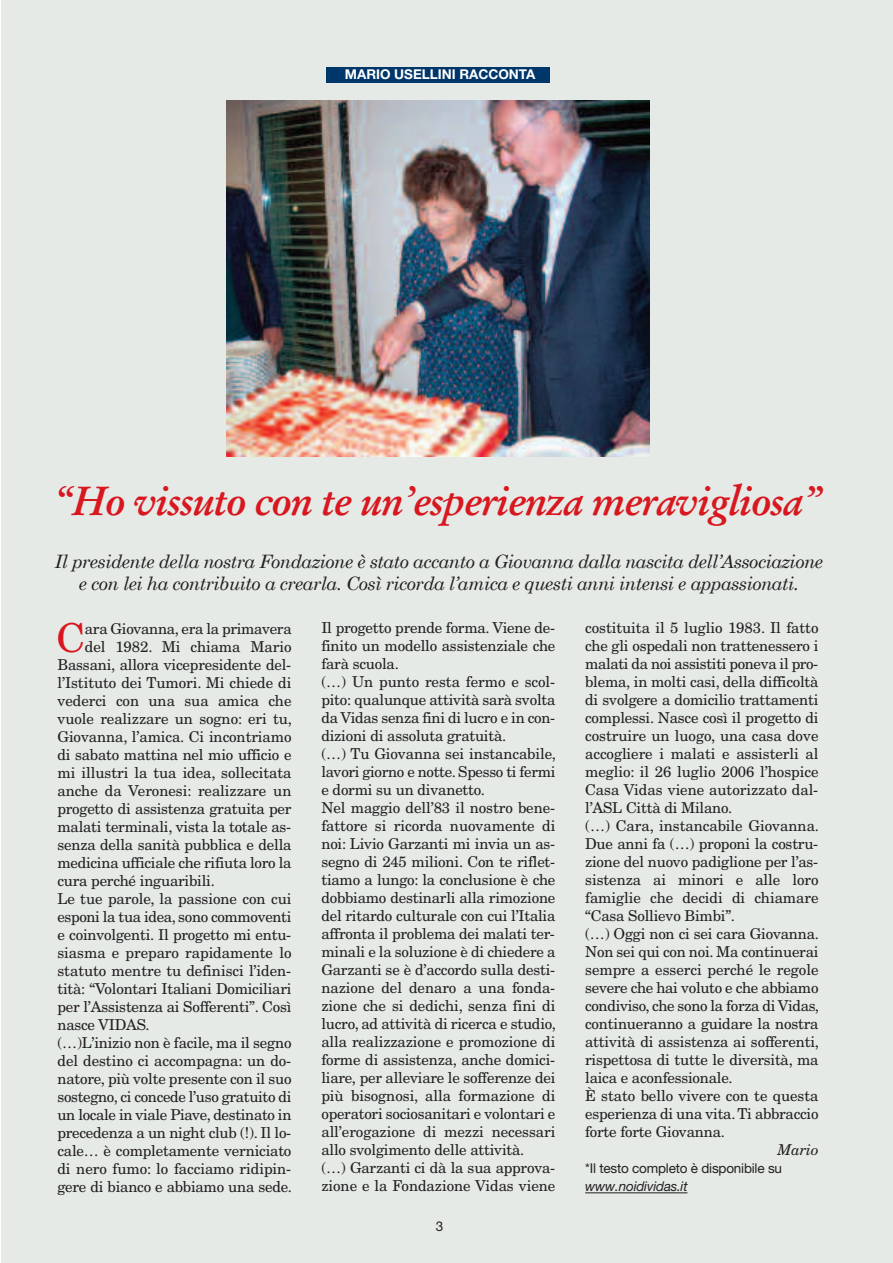
<style>
.page{position:relative;width:893px;height:1263px;background:#fff}
.page>*{position:absolute;margin:0;border:0;box-sizing:border-box;transform-origin:0 0}
.t1{font:italic 700 40.5px "Stempel Garamond";letter-spacing:-.025em;color:#d8171f}
.t2{font:39.9px "New Century Schlbk";color:#d8171f}
.t3{font:italic 18.45px/22.5px "Century Schoolbook";letter-spacing:-.025em;color:#231f20;text-align:center}
.t4{font:15px/18px "New Century Schlbk";letter-spacing:-.015em;color:#231f20}
.t5{font:italic 15px "New Century Schlbk";letter-spacing:-.015em;color:#231f20}
.t6{font:13.5px "Helvetica Neue LT Std";letter-spacing:-.015em;color:#231f20}
.t7{font:700 13.5px "Helvetica Neue";color:#fff}
.t8{font:italic 13.5px "Helvetica Neue LT Std";letter-spacing:-.015em;color:#231f20}
.t9{font:13.5px "Helvetica Neue";color:#231f20}
</style>
<div class="page">
<div style="left:1px;top:0;width:892px;height:1263px;background:#e5eae7"></div>
<img style="left:226px;top:101px;width:424px;height:356px">
<hr style="left:585px;top:1192px;width:102px;height:1px;background:#231f20">
<div style="left:326px;top:67px;width:224px;height:16px;background:#00376b"></div>
<p class="t7" style="left:345px;top:70px;width:192px">MARIO USELLINI RACCONTA</p>
<h1 class="t1" style="left:53px;top:484px;width:771px">“Ho vissuto con te un’esperienza meravigliosa”</h1>
<p class="t3" style="left:55px;top:550px;width:770px">Il presidente della nostra Fondazione è stato accanto a Giovanna dalla nascita dell’Associazione e con lei ha contribuito a crearla. Così ricorda l’amica e questi anni intensi e appassionati.</p>
<h2 class="t2" style="left:56px;top:623px;width:30px">C</h2>
<p class="t4" style="left:85px;top:621px;width:208px">ara Giovanna, era la primavera</p>
<p class="t4" style="left:85px;top:639px;width:208px">del 1982. Mi chiama Mario</p>
<p class="t4" style="left:57px;top:657px;width:235px">Bassani, allora vicepresidente del-</p>
<p class="t4" style="left:57px;top:675px;width:236px">l’Istituto dei Tumori. Mi chiede di</p>
<p class="t4" style="left:57px;top:693px;width:236px">vederci con una sua amica che</p>
<p class="t4" style="left:57px;top:711px;width:236px">vuole realizzare un sogno: eri tu,</p>
<p class="t4" style="left:57px;top:729px;width:236px">Giovanna, l’amica. Ci incontriamo</p>
<p class="t4" style="left:57px;top:747px;width:236px">di sabato mattina nel mio ufficio e</p>
<p class="t4" style="left:57px;top:765px;width:236px">mi illustri la tua idea, sollecitata</p>
<p class="t4" style="left:57px;top:783px;width:236px">anche da Veronesi: realizzare un</p>
<p class="t4" style="left:57px;top:801px;width:236px">progetto di assistenza gratuita per</p>
<p class="t4" style="left:57px;top:819px;width:235px">malati terminali, vista la totale as-</p>
<p class="t4" style="left:57px;top:837px;width:236px">senza della sanità pubblica e della</p>
<p class="t4" style="left:57px;top:855px;width:236px">medicina ufficiale che rifiuta loro la</p>
<p class="t4" style="left:57px;top:873px;width:159px">cura perché inguaribili.</p>
<p class="t4" style="left:57px;top:891px;width:236px">Le tue parole, la passione con cui</p>
<p class="t4" style="left:57px;top:909px;width:236px">esponi la tua idea, sono commoventi</p>
<p class="t4" style="left:57px;top:927px;width:235px">e coinvolgenti. Il progetto mi entu-</p>
<p class="t4" style="left:57px;top:945px;width:236px">siasma e preparo rapidamente lo</p>
<p class="t4" style="left:57px;top:963px;width:235px">statuto mentre tu definisci l’iden-</p>
<p class="t4" style="left:57px;top:981px;width:236px">tità: “Volontari Italiani Domiciliari</p>
<p class="t4" style="left:57px;top:999px;width:236px">per l’Assistenza ai Sofferenti”. Così</p>
<p class="t4" style="left:57px;top:1017px;width:94px">nasce VIDAS.</p>
<p class="t4" style="left:57px;top:1035px;width:236px">(…)L’inizio non è facile, ma il segno</p>
<p class="t4" style="left:57px;top:1053px;width:235px">del destino ci accompagna: un do-</p>
<p class="t4" style="left:57px;top:1071px;width:236px">natore, più volte presente con il suo</p>
<p class="t4" style="left:57px;top:1089px;width:236px">sostegno, ci concede l’uso gratuito di</p>
<p class="t4" style="left:57px;top:1107px;width:236px">un locale in viale Piave, destinato in</p>
<p class="t4" style="left:57px;top:1125px;width:235px">precedenza a un night club (!). Il lo-</p>
<p class="t4" style="left:57px;top:1143px;width:236px">cale… è completamente verniciato</p>
<p class="t4" style="left:57px;top:1161px;width:235px">di nero fumo: lo facciamo ridipin-</p>
<p class="t4" style="left:57px;top:1179px;width:236px">gere di bianco e abbiamo una sede.</p>
<p class="t4" style="left:321px;top:620px;width:236px">Il progetto prende forma. Viene de&shy;finito un modello assistenziale che farà scuola.<br>(…) Un punto resta fermo e scol&shy;pito: qualunque attività sarà svolta da Vidas senza fini di lucro e in con&shy;dizioni di assoluta gratuità.<br>(…) Tu Giovanna sei instancabile, lavori giorno e notte. Spesso ti fermi e dormi su un divanetto.<br>Nel maggio dell’83 il nostro bene&shy;fattore si ricorda nuovamente di noi: Livio Garzanti mi invia un as&shy;segno di 245 milioni. Con te riflet&shy;tiamo a lungo: la conclusione è che dobbiamo destinarli alla rimozione del ritardo culturale con cui l’Italia affronta il problema dei malati ter&shy;minali e la soluzione è di chiedere a Garzanti se è d’accordo sulla desti&shy;nazione del denaro a una fonda&shy;zione che si dedichi, senza fini di lucro, ad attività di ricerca e studio, alla realizzazione e promozione di forme di assistenza, anche domici&shy;liare, per alleviare le sofferenze dei più bisognosi, alla formazione di operatori sociosanitari e volontari e all’erogazione di mezzi necessari allo svolgimento delle attività.<br>(…) Garzanti ci dà la sua approva&shy;zione e la Fondazione Vidas viene</p>
<p class="t4" style="left:585px;top:620px;width:235px">costituita il 5 luglio 1983. Il fatto che gli ospedali non trattenessero i malati da noi assistiti poneva il pro&shy;blema, in molti casi, della difficoltà di svolgere a domicilio trattamenti complessi. Nasce così il progetto di costruire un luogo, una casa dove accogliere i malati e assisterli al meglio: il 26 luglio 2006 l’hospice Casa Vidas viene autorizzato dal&shy;l’ASL Città di Milano.<br>(…) Cara, instancabile Giovanna.<br>Due anni fa (…) proponi la costru&shy;zione del nuovo padiglione per l’as&shy;sistenza ai minori e alle loro famiglie che decidi di chiamare “Casa Sollievo Bimbi”.<br>(…) Oggi non ci sei cara Giovanna.<br>Non sei qui con noi. Ma continuerai sempre a esserci perché le regole severe che hai voluto e che abbiamo condiviso, che sono la forza di Vidas, continueranno a guidare la nostra attività di assistenza ai sofferenti, rispettosa di tutte le diversità, ma laica e aconfessionale.<br>È stato bello vivere con te questa esperienza di una vita.Ti abbraccio forte forte Giovanna.</p>
<p class="t5" style="left:777px;top:1145px;width:43px">Mario</p>
<p class="t6" style="left:585px;top:1164px;width:198px">*Il testo completo è disponibile su</p>
<p class="t8" style="left:585px;top:1182px;width:104px">www.noidividas.it</p>
<p class="t9" style="left:436px;top:1221px;width:9px">3</p>
</div>
